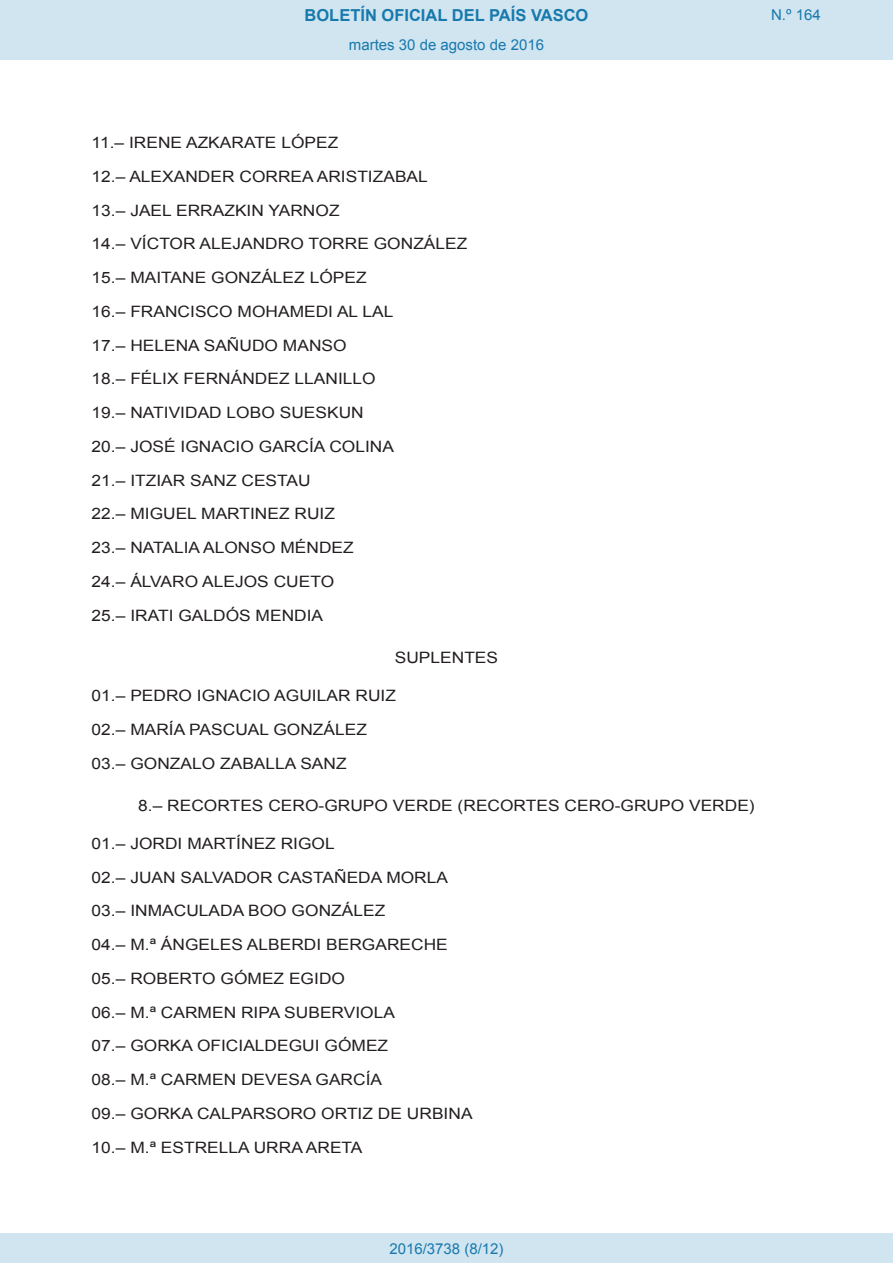
<style>
.page{position:relative;width:893px;height:1263px;background:#fff}
.page>*{position:absolute;margin:0;border:0;box-sizing:border-box;transform-origin:0 0}
.t1{font:700 16.5px "Arial";color:#1879ad}
.BOPVDetalle{font:15.6px "Arial";color:#231f20;scale:1.11 1}
.BOPVClave{font:15.6px "Arial";color:#231f20;scale:1.11 1}
.Paginacion_Centro{font:15px "Arial";color:#1879ad}
</style>
<div class="page">
<div style="left:0;top:0;width:893px;height:60px;background:#d0e5f0"></div>
<div style="left:0;top:1233px;width:893px;height:30px;background:#d0e5f0"></div>
<p class="t1" style="left:305px;top:4px;width:285px">BOLETÍN OFICIAL DEL PAÍS VASCO</p>
<p class="Paginacion_Centro" style="left:349px;top:35px;width:197px">martes 30 de agosto de 2016</p>
<p class="Paginacion_Centro" style="left:771px;top:5px;width:51px">N.º 164</p>
<p class="BOPVDetalle" style="left:92px;top:132px;width:224px">11.– IRENE AZKARATE LÓPEZ</p>
<p class="BOPVDetalle" style="left:92px;top:166px;width:304px">12.– ALEXANDER CORREA ARISTIZABAL</p>
<p class="BOPVDetalle" style="left:92px;top:200px;width:225px">13.– JAEL ERRAZKIN YARNOZ</p>
<p class="BOPVDetalle" style="left:92px;top:234px;width:340px">14.– VÍCTOR ALEJANDRO TORRE GONZÁLEZ</p>
<p class="BOPVDetalle" style="left:92px;top:267px;width:249px">15.– MAITANE GONZÁLEZ LÓPEZ</p>
<p class="BOPVDetalle" style="left:92px;top:301px;width:273px">16.– FRANCISCO MOHAMEDI AL LAL</p>
<p class="BOPVDetalle" style="left:92px;top:335px;width:231px">17.– HELENA SAÑUDO MANSO</p>
<p class="BOPVDetalle" style="left:92px;top:369px;width:257px">18.– FÉLIX FERNÁNDEZ LLANILLO</p>
<p class="BOPVDetalle" style="left:92px;top:402px;width:247px">19.– NATIVIDAD LOBO SUESKUN</p>
<p class="BOPVDetalle" style="left:92px;top:436px;width:274px">20.– JOSÉ IGNACIO GARCÍA COLINA</p>
<p class="BOPVDetalle" style="left:92px;top:470px;width:199px">21.– ITZIAR SANZ CESTAU</p>
<p class="BOPVDetalle" style="left:92px;top:504px;width:221px">22.– MIGUEL MARTINEZ RUIZ</p>
<p class="BOPVDetalle" style="left:92px;top:537px;width:238px">23.– NATALIA ALONSO MÉNDEZ</p>
<p class="BOPVDetalle" style="left:92px;top:571px;width:220px">24.– ÁLVARO ALEJOS CUETO</p>
<p class="BOPVDetalle" style="left:92px;top:605px;width:210px">25.– IRATI GALDÓS MENDIA</p>
<p class="BOPVClave" style="left:395px;top:647px;width:95px">SUPLENTES</p>
<p class="BOPVDetalle" style="left:92px;top:685px;width:276px">01.– PEDRO IGNACIO AGUILAR RUIZ</p>
<p class="BOPVDetalle" style="left:92px;top:719px;width:250px">02.– MARÍA PASCUAL GONZÁLEZ</p>
<p class="BOPVDetalle" style="left:92px;top:753px;width:231px">03.– GONZALO ZABALLA SANZ</p>
<p class="BOPVClave" style="left:138px;top:795px;width:557px">8.– RECORTES CERO-GRUPO VERDE (RECORTES CERO-GRUPO VERDE)</p>
<p class="BOPVDetalle" style="left:92px;top:833px;width:221px">01.– JORDI MARTÍNEZ RIGOL</p>
<p class="BOPVDetalle" style="left:92px;top:867px;width:323px">02.– JUAN SALVADOR CASTAÑEDA MORLA</p>
<p class="BOPVDetalle" style="left:92px;top:901px;width:266px">03.– INMACULADA BOO GONZÁLEZ</p>
<p class="BOPVDetalle" style="left:92px;top:934px;width:322px">04.– M.ª ÁNGELES ALBERDI BERGARECHE</p>
<p class="BOPVDetalle" style="left:92px;top:968px;width:230px">05.– ROBERTO GÓMEZ EGIDO</p>
<p class="BOPVDetalle" style="left:92px;top:1002px;width:275px">06.– M.ª CARMEN RIPA SUBERVIOLA</p>
<p class="BOPVDetalle" style="left:92px;top:1036px;width:269px">07.– GORKA OFICIALDEGUI GÓMEZ</p>
<p class="BOPVDetalle" style="left:92px;top:1069px;width:263px">08.– M.ª CARMEN DEVESA GARCÍA</p>
<p class="BOPVDetalle" style="left:92px;top:1103px;width:345px">09.– GORKA CALPARSORO ORTIZ DE URBINA</p>
<p class="BOPVDetalle" style="left:92px;top:1137px;width:246px">10.– M.ª ESTRELLA URRA ARETA</p>
<p class="Paginacion_Centro" style="left:389px;top:1238px;width:116px">2016/3738 (8/12)</p>
</div>
